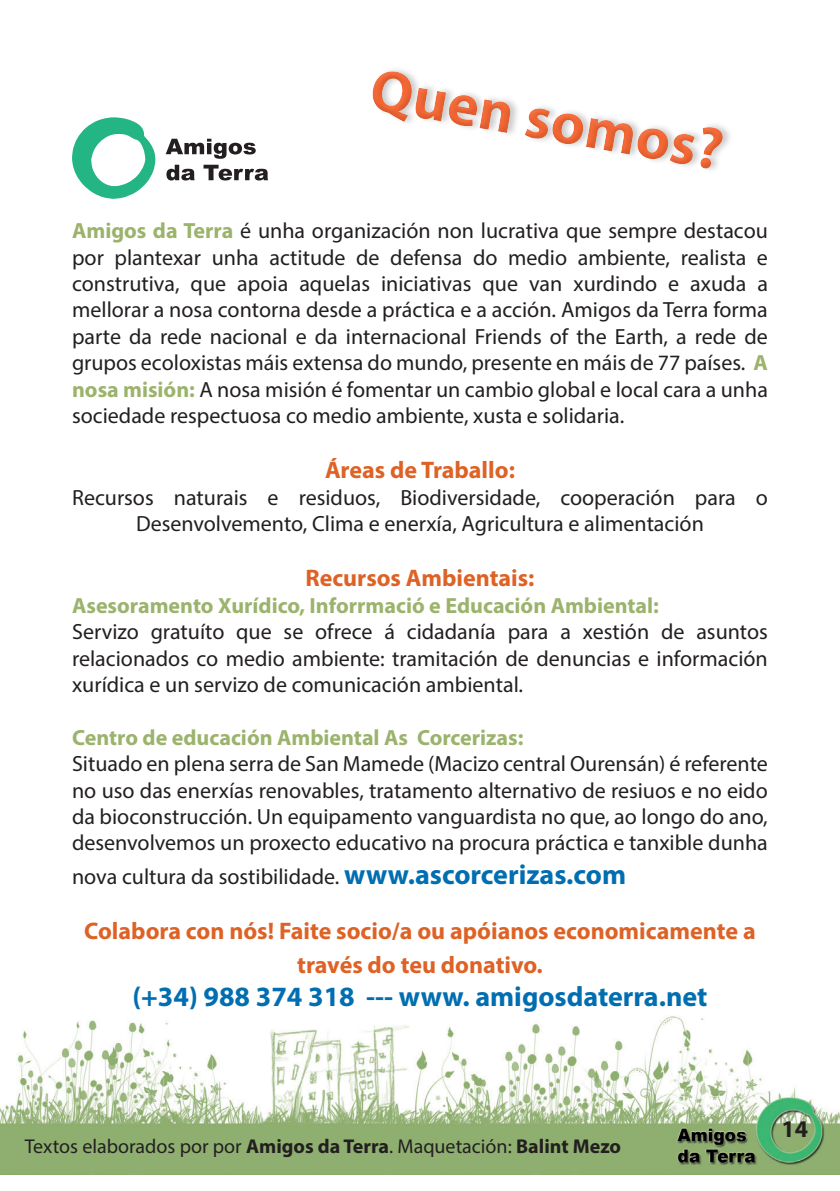
<style>
.page{position:relative;width:840px;height:1191px;background:#fff}
.page>*{position:absolute;margin:0;border:0;box-sizing:border-box;transform-origin:0 0}
.t1{font:700 60px "Myriad Pro";color:#f26634}
.t2{font:700 28px "Myriad Pro";color:#006eb0}
.t3{font:700 24px/33.6px "Myriad Pro";color:#de6225;text-align:center}
.t4{font:700 24px "Myriad Pro";color:#231f20}
.t5{font:22px/26.4px "Myriad Pro";color:#231f20;text-align:justify}
.t6{font:700 22px "Myriad Pro";color:#9bb36c}
.t7{font:20px "Myriad Pro";color:#231f20}
.s1{font-weight:700;color:#9bb36b}
.s2{font-weight:700;font-size:28px;color:#006eb0}
.s3{font-weight:700}
</style>
<div class="page">
<img style="left:0;top:1016px;width:839px;height:158px">
<svg style="left:374px;top:69px;width:355px;height:101px"></svg>
<svg style="left:72px;top:117px;width:83px;height:82px"></svg>
<svg style="left:165px;top:139px;width:90px;height:20px"></svg>
<svg style="left:166px;top:165px;width:29px;height:15px"></svg>
<svg style="left:203px;top:165px;width:65px;height:15px"></svg>
<h1 class="t1" style="left:377px;top:50px;width:358px;rotate:10deg">Quen somos?</h1>
<p class="t5" style="left:72px;top:217px;width:697px"><span class="s1">Amigos da Terra</span> é unha organización non lucrativa que sempre destacou por plantexar unha actitude de defensa do medio ambiente, realista e construtiva, que apoia aquelas iniciativas que van xurdindo e axuda a mellorar a nosa contorna desde a práctica e a acción. Amigos da Terra forma parte da rede nacional e da internacional Friends of the Earth, a rede de grupos ecoloxistas máis extensa do mundo, presente en máis de 77 países. <span class="s1">A nosa misión:</span> A nosa misión é fomentar un cambio global e local cara a unha sociedade respectuosa co medio ambiente, xusta e solidaria.</p>
<p class="t3" style="left:325px;top:452px;width:191px">Áreas de Traballo:</p>
<p class="t5" style="left:72px;top:484px;width:697px;text-align:center">Recursos naturais e residuos, Biodiversidade, cooperación para o<br>Desenvolvemento, Clima e enerxía, Agricultura e alimentación</p>
<p class="t3" style="left:305px;top:560px;width:230px">Recursos Ambientais:</p>
<p class="t6" style="left:72px;top:591px;width:588px">Asesoramento Xurídico, Inforrmació e Educación Ambiental:</p>
<p class="t5" style="left:72px;top:618px;width:697px">Servizo gratuíto que se ofrece á cidadanía para a xestión de asuntos relacionados co medio ambiente: tramitación de denuncias e información xurídica e un servizo de comunicación ambiental.</p>
<p class="t6" style="left:72px;top:723px;width:452px">Centro de educación Ambiental As Corcerizas:</p>
<p class="t5" style="left:72px;top:750px;width:697px">Situado en plena serra de San Mamede (Macizo central Ourensán) é referente no uso das enerxías renovables, tratamento alternativo de resiuos e no eido da bioconstrucción. Un equipamento vanguardista no que, ao longo do ano, desenvolvemos un proxecto educativo na procura práctica e tanxible dunha</p>
<p class="t5" style="left:72px;top:863px;width:555px">nova cultura da sostibilidade. <span class="s2">www.ascorcerizas.com</span></p>
<p class="t3" style="left:84px;top:913px;width:672px">Colabora con nós! Faite socio/a ou apóianos economicamente a través do teu donativo.</p>
<p class="t2" style="left:132px;top:978px;width:576px">(+34) 988 374 318 --- www. amigosdaterra.net</p>
<p class="t7" style="left:25px;top:1134px;width:597px">Textos elaborados por por <span class="s3">Amigos da Terra</span>. Maquetación: <span class="s3">Balint Mezo</span></p>
<p class="t4" style="left:780px;top:1113px;width:28px">14</p>
</div>
